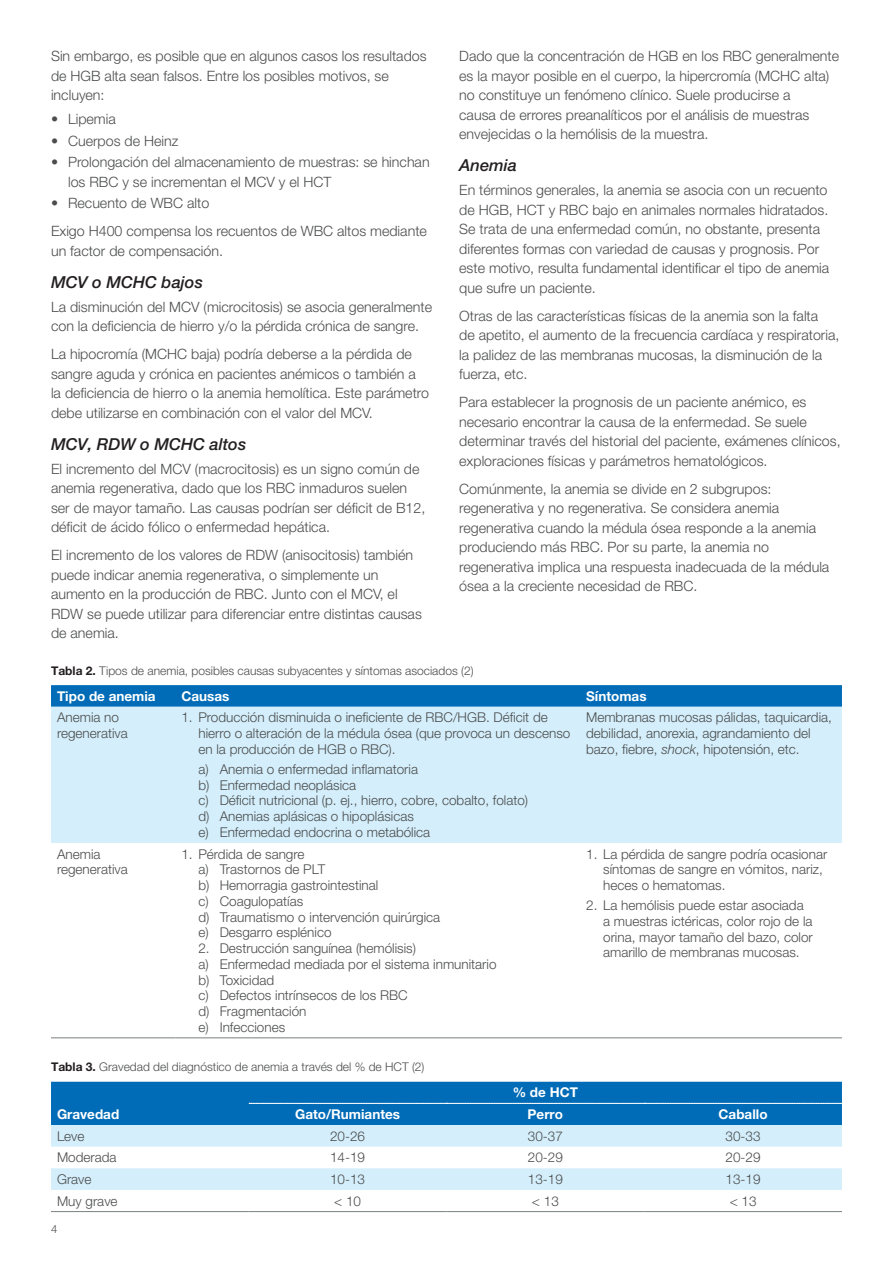
<style>
.page{position:relative;width:893px;height:1263px;background:#fff}
.page>*{position:absolute;margin:0;border:0;box-sizing:border-box;transform-origin:0 0}
.t1{font:italic 500 16.5px "Helvetica Neue LT Pro";color:#231f20}
.t2{font:300 14.25px/19.5px "Helvetica Neue LT Pro";color:#4b4c4d}
.t3{font:300 13.5px/15.8px "Helvetica Neue LT Pro";color:#4b4c4d}
.t4{font:700 13.5px "Helvetica Neue LT Pro";color:#fff}
.t5{font:300 12px "Helvetica Neue LT Pro";color:#4b4c4d}
.t6{font:300 11.25px "Helvetica Neue LT Pro";color:#4b4c4d}
.s1{font-weight:700;color:#231f20}
.s2{font-style:italic}
</style>
<div class="page">
<svg style="left:51px;top:685px;width:791px;height:22px;background:#056eb7"></svg>
<div style="left:51px;top:707px;width:791px;height:136px;background:#d4effb"></div>
<hr style="left:51px;top:1037px;width:124px;height:1px;background:#7b8080">
<hr style="left:175px;top:1037px;width:405px;height:1px;background:#7b8080">
<hr style="left:580px;top:1037px;width:262px;height:1px;background:#7b8080">
<svg style="left:51px;top:1125px;width:791px;height:65px;fill:#d4effb"></svg>
<hr style="left:51px;top:1211px;width:198px;height:1px;background:#7b8080">
<hr style="left:249px;top:1211px;width:197px;height:1px;background:#7b8080">
<hr style="left:446px;top:1211px;width:198px;height:1px;background:#7b8080">
<hr style="left:644px;top:1211px;width:198px;height:1px;background:#7b8080">
<div style="left:51px;top:1082px;width:791px;height:43px;background:#006bb6"></div>
<p class="t2" style="left:459px;top:46px;width:381px">Dado que la concentración de HGB en los RBC generalmente es la mayor posible en el cuerpo, la hipercromía (MCHC alta) no constituye un fenómeno clínico. Suele producirse a<br>causa de errores preanalíticos por el análisis de muestras envejecidas o la hemólisis de la muestra.</p>
<p class="t1" style="left:459px;top:156px;width:59px">Anemia</p>
<p class="t2" style="left:459px;top:180px;width:372px">En términos generales, la anemia se asocia con un recuento de HGB, HCT y RBC bajo en animales normales hidratados.<br>Se trata de una enfermedad común, no obstante, presenta diferentes formas con variedad de causas y prognosis. Por este motivo, resulta fundamental identificar el tipo de anemia que sufre un paciente.</p>
<p class="t2" style="left:459px;top:306px;width:382px">Otras de las características físicas de la anemia son la falta<br>de apetito, el aumento de la frecuencia cardíaca y respiratoria, la palidez de las membranas mucosas, la disminución de la fuerza, etc.</p>
<p class="t2" style="left:459px;top:392px;width:383px">Para establecer la prognosis de un paciente anémico, es necesario encontrar la causa de la enfermedad. Se suele determinar través del historial del paciente, exámenes clínicos, exploraciones físicas y parámetros hematológicos.</p>
<p class="t2" style="left:459px;top:479px;width:372px">Comúnmente, la anemia se divide en 2 subgrupos: regenerativa y no regenerativa. Se considera anemia regenerativa cuando la médula ósea responde a la anemia produciendo más RBC. Por su parte, la anemia no regenerativa implica una respuesta inadecuada de la médula ósea a la creciente necesidad de RBC.</p>
<p class="t2" style="left:51px;top:46px;width:377px">Sin embargo, es posible que en algunos casos los resultados de HGB alta sean falsos. Entre los posibles motivos, se incluyen:</p>
<p class="t2" style="left:51px;top:109px;width:66px">• Lipemia</p>
<p class="t2" style="left:51px;top:130px;width:129px">• Cuerpos de Heinz</p>
<p class="t2" style="left:68px;top:152px;width:363px;text-indent:-17px">• Prolongación del almacenamiento de muestras: se hinchan los RBC y se incrementan el MCV y el HCT</p>
<p class="t2" style="left:51px;top:189px;width:377px;line-height:28px">• Recuento de WBC alto<br>Exigo H400 compensa los recuentos de WBC altos mediante</p>
<p class="t2" style="left:51px;top:241px;width:174px">un factor de compensación.</p>
<p class="t1" style="left:51px;top:272px;width:153px">MCV o MCHC bajos</p>
<p class="t2" style="left:51px;top:297px;width:383px">La disminución del MCV (microcitosis) se asocia generalmente con la deficiencia de hierro y/o la pérdida crónica de sangre.</p>
<p class="t2" style="left:51px;top:344px;width:380px">La hipocromía (MCHC baja) podría deberse a la pérdida de sangre aguda y crónica en pacientes anémicos o también a la deficiencia de hierro o la anemia hemolítica. Este parámetro debe utilizarse en combinación con el valor del MCV.</p>
<p class="t1" style="left:51px;top:434px;width:197px">MCV, RDW o MCHC altos</p>
<p class="t2" style="left:51px;top:459px;width:376px">El incremento del MCV (macrocitosis) es un signo común de anemia regenerativa, dado que los RBC inmaduros suelen ser de mayor tamaño. Las causas podrían ser déficit de B12, déficit de ácido fólico o enfermedad hepática.</p>
<p class="t2" style="left:51px;top:545px;width:372px">El incremento de los valores de RDW (anisocitosis) también puede indicar anemia regenerativa, o simplemente un aumento en la producción de RBC. Junto con el MCV, el RDW se puede utilizar para diferenciar entre distintas causas de anemia.</p>
<p class="t5" style="left:51px;top:663px;width:424px"><span class="s1">Tabla 2.</span> Tipos de anemia, posibles causas subyacentes y síntomas asociados (2)</p>
<p class="t4" style="left:57px;top:688px;width:100px">Tipo de anemia</p>
<p class="t4" style="left:181px;top:688px;width:50px">Causas</p>
<p class="t4" style="left:586px;top:688px;width:62px">Síntomas</p>
<p class="t3" style="left:57px;top:709px;width:72px">Anemia no regenerativa</p>
<p class="t3" style="left:198px;top:709px;width:373px;text-indent:-17px">1. Producción disminuida o ineficiente de RBC/HGB. Déficit de hierro o alteración de la médula ósea (que provoca un descenso en la producción de HGB o RBC).</p>
<p class="t3" style="left:198px;top:761px;width:331px">a) Anemia o enfermedad inflamatoria<br>b) Enfermedad neoplásica<br>c) Déficit nutricional (p. ej., hierro, cobre, cobalto, folato) d) Anemias aplásicas o hipoplásicas<br>e) Enfermedad endocrina o metabólica</p>
<p class="t3" style="left:586px;top:709px;width:247px">Membranas mucosas pálidas, taquicardia, debilidad, anorexia, agrandamiento del bazo, fiebre, <span class="s2">shock</span>, hipotensión, etc.</p>
<p class="t3" style="left:57px;top:846px;width:72px">Anemia regenerativa</p>
<p class="t3" style="left:198px;top:846px;width:243px;text-indent:-17px">1. Pérdida de sangre<br>a) Trastornos de PLT<br>b) Hemorragia gastrointestinal<br>c) Coagulopatías<br>d) Traumatismo o intervención quirúrgica e) Desgarro esplénico</p>
<p class="t3" style="left:198px;top:940px;width:300px">2. Destrucción sanguínea (hemólisis)<br>a) Enfermedad mediada por el sistema inmunitario b) Toxicidad<br>c) Defectos intrínsecos de los RBC<br>d) Fragmentación<br>e) Infecciones</p>
<p class="t3" style="left:603px;top:846px;width:226px;text-indent:-17px">1. La pérdida de sangre podría ocasionar síntomas de sangre en vómitos, nariz, heces o hematomas.</p>
<p class="t3" style="left:603px;top:897px;width:211px;text-indent:-17px">2. La hemólisis puede estar asociada a muestras ictéricas, color rojo de la orina, mayor tamaño del bazo, color amarillo de membranas mucosas.</p>
<p class="t5" style="left:51px;top:1060px;width:375px"><span class="s1">Tabla 3.</span> Gravedad del diagnóstico de anemia a través del % de HCT (2)</p>
<p class="t4" style="left:57px;top:1106px;width:64px">Gravedad</p>
<p class="t4" style="left:513px;top:1084px;width:67px">% de HCT</p>
<p class="t4" style="left:295px;top:1106px;width:106px">Gato/Rumiantes</p>
<p class="t4" style="left:528px;top:1106px;width:37px">Perro</p>
<p class="t4" style="left:719px;top:1106px;width:50px">Caballo</p>
<p class="t3" style="left:57px;top:1128px;width:29px">Leve</p>
<p class="t3" style="left:330px;top:1128px;width:37px">20-26</p>
<p class="t3" style="left:528px;top:1128px;width:37px">30-37</p>
<p class="t3" style="left:726px;top:1128px;width:37px">30-33</p>
<p class="t3" style="left:57px;top:1149px;width:61px">Moderada</p>
<p class="t3" style="left:330px;top:1149px;width:37px">14-19</p>
<p class="t3" style="left:528px;top:1149px;width:37px">20-29</p>
<p class="t3" style="left:726px;top:1149px;width:37px">20-29</p>
<p class="t3" style="left:57px;top:1171px;width:36px">Grave</p>
<p class="t3" style="left:330px;top:1171px;width:37px">10-13</p>
<p class="t3" style="left:528px;top:1171px;width:37px">13-19</p>
<p class="t3" style="left:726px;top:1171px;width:37px">13-19</p>
<p class="t3" style="left:57px;top:1192px;width:62px">Muy grave</p>
<p class="t3" style="left:334px;top:1192px;width:28px">&lt; 10</p>
<p class="t3" style="left:532px;top:1192px;width:28px">&lt; 13</p>
<p class="t3" style="left:730px;top:1192px;width:28px">&lt; 13</p>
<p class="t6" style="left:51px;top:1222px;width:8px">4</p>
</div>
